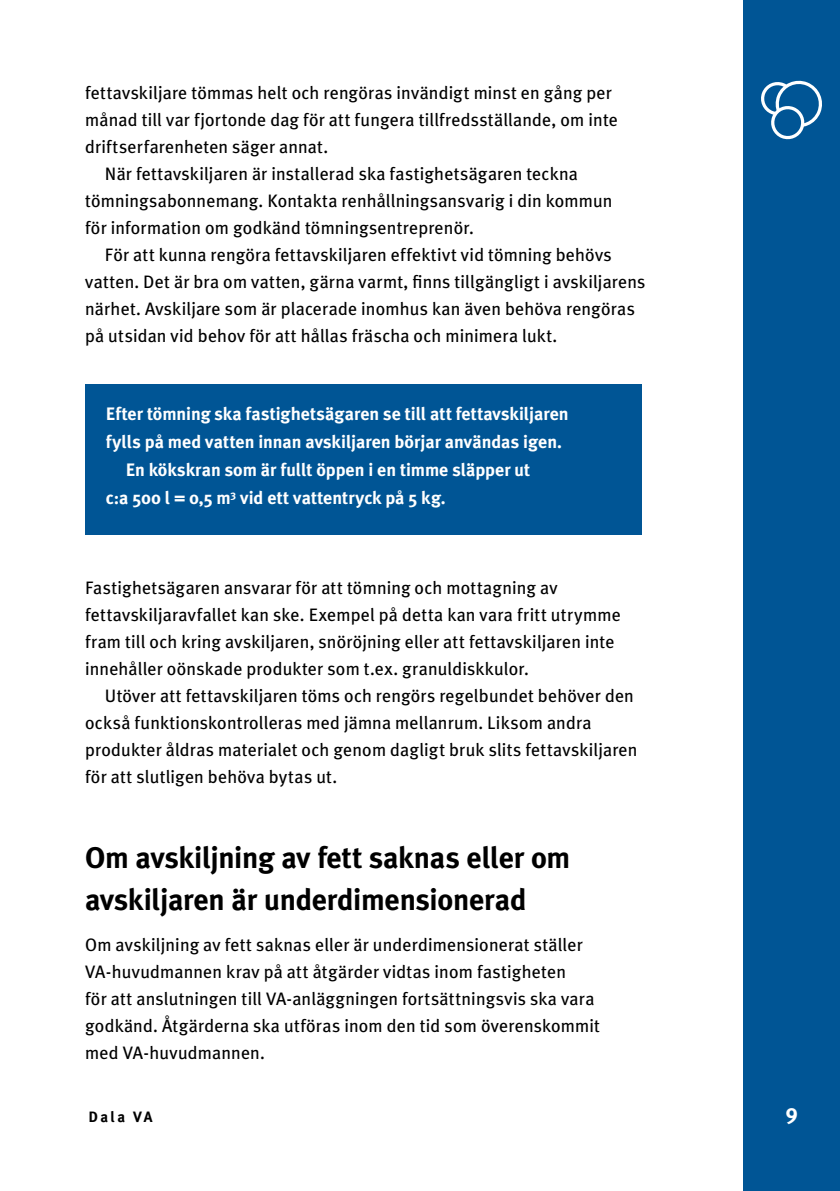
<style>
.page{position:relative;width:840px;height:1191px;background:#fff}
.page>*{position:absolute;margin:0;border:0;box-sizing:border-box;transform-origin:0 0}
.t1{font:700 30px/42px "Meta Plus";letter-spacing:-.01em;color:#000}
.t2{font:18px/27px "Meta Plus";letter-spacing:.01em;color:#000}
.t3{font:700 18px "Meta Plus";color:#fff}
.t4{font:700 15px "Meta Plus";letter-spacing:.155em;color:#000}
</style>
<div class="page">
<div style="left:743px;top:0;width:96px;height:1191px;background:#005595"></div>
<svg style="left:761px;top:81px;width:61px;height:59px"></svg>
<div style="left:85px;top:384px;width:556px;height:150px;background:#005595"></div>
<p class="t2" style="left:85px;top:79px;width:528px">fettavskiljare tömmas helt och rengöras invändigt minst en gång per</p>
<p class="t2" style="left:85px;top:106px;width:534px">månad till var fjortonde dag för att fungera tillfredsställande, om inte</p>
<p class="t2" style="left:85px;top:133px;width:244px">driftserfarenheten säger annat.</p>
<p class="t2" style="left:105px;top:160px;width:474px">När fettavskiljaren är installerad ska fastighetsägaren teckna</p>
<p class="t2" style="left:85px;top:187px;width:528px">tömningsabonnemang. Kontakta renhållningsansvarig i din kommun</p>
<p class="t2" style="left:85px;top:214px;width:390px">för information om godkänd tömningsentreprenör.</p>
<p class="t2" style="left:105px;top:241px;width:508px">För att kunna rengöra fettavskiljaren effektivt vid tömning behövs</p>
<p class="t2" style="left:85px;top:268px;width:561px">vatten. Det är bra om vatten, gärna varmt, finns tillgängligt i avskiljarens</p>
<p class="t2" style="left:85px;top:295px;width:551px">närhet. Avskiljare som är placerade inomhus kan även behöva rengöras</p>
<p class="t2" style="left:85px;top:322px;width:473px">på utsidan vid behov för att hållas fräscha och minimera lukt.</p>
<p class="t3" style="left:106px;top:404px;width:464px">Efter tömning ska fastighetsägaren se till att fettavskiljaren</p>
<p class="t3" style="left:106px;top:432px;width:457px">fylls på med vatten innan avskiljaren börjar användas igen.</p>
<p class="t3" style="left:126px;top:460px;width:406px">En kökskran som är fullt öppen i en timme släpper ut</p>
<p class="t3" style="left:106px;top:488px;width:341px">c:a 500 l = 0,5 m<sup>3</sup> vid ett vattentryck på 5 kg.</p>
<p class="t2" style="left:85px;top:573px;width:537px">Fastighetsägaren ansvarar för att tömning och mottagning av fettavskiljaravfallet kan ske. Exempel på detta kan vara fritt utrymme fram till och kring avskiljaren, snöröjning eller att fettavskiljaren inte innehåller oönskade produkter som t.ex. granuldiskkulor.</p>
<p class="t2" style="left:85px;top:681px;width:553px;text-indent:20px">Utöver att fettavskiljaren töms och rengörs regelbundet behöver den också funktionskontrolleras med jämna mellanrum. Liksom andra produkter åldras materialet och genom dagligt bruk slits fettavskiljaren för att slutligen behöva bytas ut.</p>
<h1 class="t1" style="left:85px;top:836px;width:486px">Om avskiljning av fett saknas eller om avskiljaren är underdimensionerad</h1>
<p class="t2" style="left:85px;top:931px;width:516px">Om avskiljning av fett saknas eller är underdimensionerat ställer VA-huvudmannen krav på att åtgärder vidtas inom fastigheten<br>för att anslutningen till VA-anläggningen fortsättningsvis ska vara godkänd. Åtgärderna ska utföras inom den tid som överenskommit med VA-huvudmannen.</p>
<p class="t4" style="left:88px;top:1108px;width:66px">Dala VA</p>
</div>
